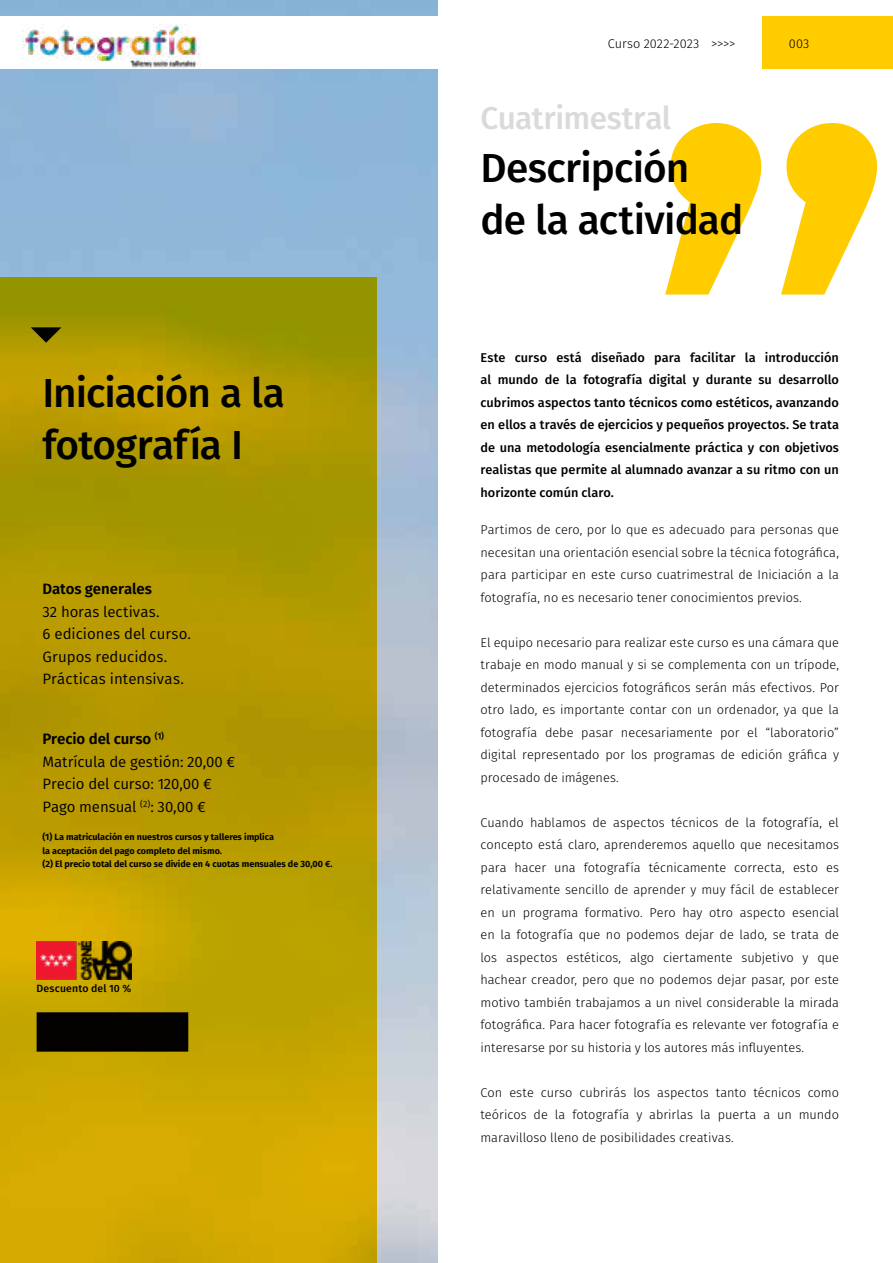
<style>
.page{position:relative;width:893px;height:1263px;background:#fff}
.page>*{position:absolute;margin:0;border:0;box-sizing:border-box;transform-origin:0 0}
.t1{font:500 600px "Fira Sans";color:#fc0}
.t2{font:500 40.5px/52.5px "Fira Sans";letter-spacing:-.02em;color:#000}
.t3{font:500 31.5px "Fira Sans";letter-spacing:-.015em;color:#dadada}
.t4{font:15px/22.5px "Fira Sans";color:#000}
.t5{font:600 15px "Fira Sans";letter-spacing:-.005em;color:#000}
.t6{font:300 12.75px/22.5px "Fira Sans";color:#000;text-align:justify}
.t7{font:500 12.75px/22.5px "Fira Sans";color:#000;text-align:justify}
.t8{font:500 10.5px "Fira Sans";letter-spacing:.015em;color:#000}
.t9{font:700 9px/13.5px "Fira Sans";color:#020203}
.s1{font-weight:600}
</style>
<div class="page">
<img style="left:0;top:0;width:437px;height:1263px">
<svg style="left:0;top:278px;width:377px;height:985px;background:#ba9e00"></svg>
<svg style="left:31px;top:327px;width:30px;height:16px"></svg>
<div style="left:37px;top:1012px;width:151px;height:40px;background:#020203;border:2px solid #000"></div>
<img style="left:37px;top:941px;width:95px;height:38px">
<div style="left:762px;top:17px;width:131px;height:52px;background:#fc0"></div>
<div style="left:0;top:17px;width:762px;height:52px;background:#fff"></div>
<img style="left:21px;top:24px;width:179px;height:45px">
<h2 class="t2" style="left:43px;top:364px;width:244px">Iniciación a la fotografía I</h2>
<p class="t5" style="left:43px;top:576px;width:111px">Datos generales</p>
<p class="t4" style="left:43px;top:600px;width:150px">32 horas lectivas.<br>6 ediciones del curso.<br>Grupos reducidos.<br>Prácticas intensivas.</p>
<p class="t4" style="left:43px;top:727px;width:194px"><span class="s1">Precio del curso</span> <sup>(1)<br></sup>Matrícula de gestión: 20,00 €<br>Precio del curso: 120,00 €<br>Pago mensual <sup>(2)</sup>: 30,00 €</p>
<p class="t9" style="left:43px;top:829px;width:292px">(1) La matriculación en nuestros cursos y talleres implica<br>la aceptación del pago completo del mismo.<br>(2) El precio total del curso se divide en 4 cuotas mensuales de 30,00 €.</p>
<p class="t8" style="left:37px;top:979px;width:96px">Descuento del 10 %</p>
<p class="t6" style="left:608px;top:32px;width:129px">Curso 2022-2023 &gt;&gt;&gt;&gt;</p>
<p class="t6" style="left:789px;top:32px;width:22px">003</p>
<h3 class="t3" style="left:480px;top:93px;width:192px">Cuatrimestral</h3>
<h2 class="t2" style="left:480px;top:139px;width:264px">Descripción de la actividad</h2>
<h1 class="t1" style="left:644px;top:-112px;width:259px">”</h1>
<p class="t7" style="left:480px;top:345px;width:360px">Este curso está diseñado para facilitar la introducción al mundo de la fotografía digital y durante su desarrollo cubrimos aspectos tanto técnicos como estéticos, avanzando en ellos a través de ejercicios y pequeños proyectos. Se trata de una metodología esencialmente práctica y con objetivos realistas que permite al alumnado avanzar a su ritmo con un horizonte común claro.</p>
<p class="t6" style="left:480px;top:518px;width:360px">Partimos de cero, por lo que es adecuado para personas que necesitan una orientación esencial sobre la técnica fotográfica, para participar en este curso cuatrimestral de Iniciación a la fotografía, no es necesario tener conocimientos previos.</p>
<p class="t6" style="left:480px;top:631px;width:360px">El equipo necesario para realizar este curso es una cámara que trabaje en modo manual y si se complementa con un trípode, determinados ejercicios fotográficos serán más efectivos. Por otro lado, es importante contar con un ordenador, ya que la fotografía debe pasar necesariamente por el “laboratorio” digital representado por los programas de edición gráfica y procesado de imágenes.</p>
<p class="t6" style="left:480px;top:811px;width:360px">Cuando hablamos de aspectos técnicos de la fotografía, el concepto está claro, aprenderemos aquello que necesitamos para hacer una fotografía técnicamente correcta, esto es relativamente sencillo de aprender y muy fácil de establecer en un programa formativo. Pero hay otro aspecto esencial en la fotografía que no podemos dejar de lado, se trata de los aspectos estéticos, algo ciertamente subjetivo y que hachear creador, pero que no podemos dejar pasar, por este motivo también trabajamos a un nivel considerable la mirada fotográfica. Para hacer fotografía es relevante ver fotografía e interesarse por su historia y los autores más influyentes.</p>
<p class="t6" style="left:480px;top:1081px;width:360px">Con este curso cubrirás los aspectos tanto técnicos como teóricos de la fotografía y abrirlas la puerta a un mundo maravilloso lleno de posibilidades creativas.</p>
</div>
